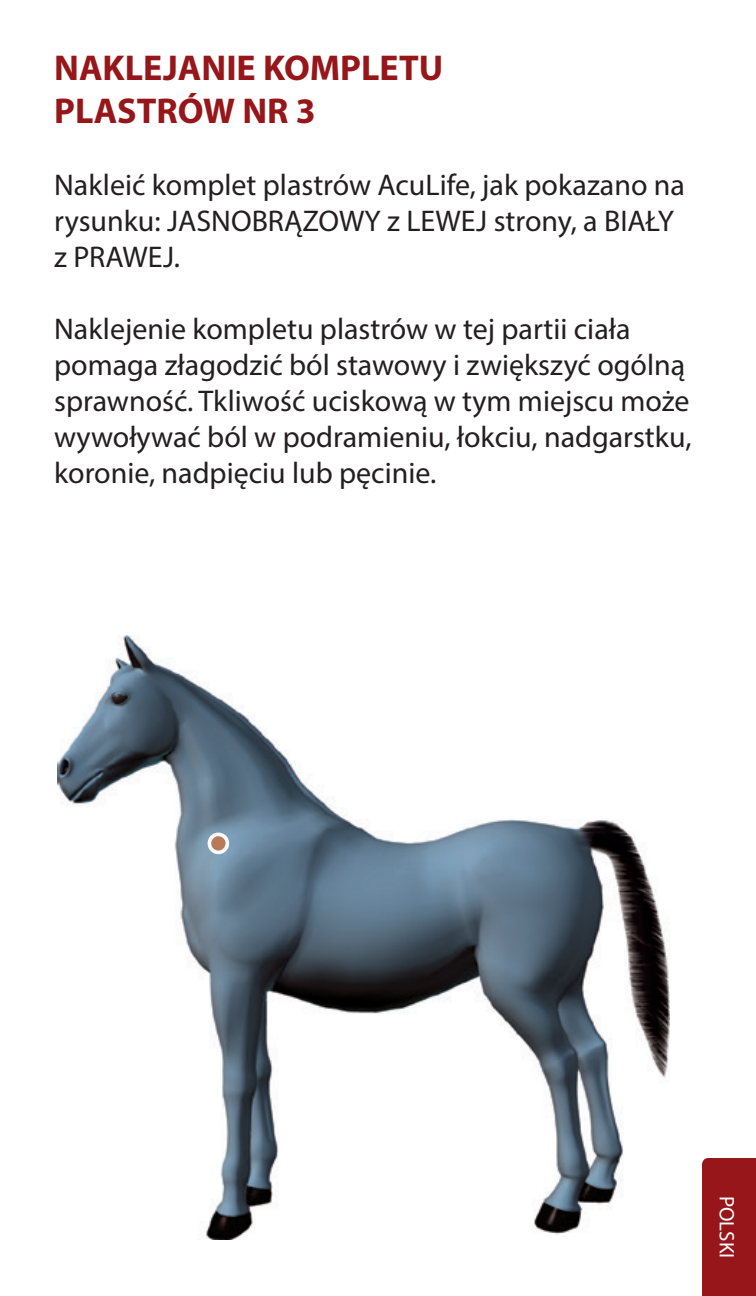
<style>
.page{position:relative;width:756px;height:1296px;background:#fff}
.page>*{position:absolute;margin:0;border:0;box-sizing:border-box;transform-origin:0 0}
.t1{font:700 36px/43.2px "Myriad Pro";color:#961619}
.t2{font:300 30px/36px "Myriad Pro";color:#231f20}
.t3{font:21px "Myriad Pro";color:#fff}
</style>
<div class="page">
<div style="left:702px;top:1158px;width:54px;height:138px;background:#961619"></div>
<img style="left:57px;top:635px;width:612px;height:605px">
<div style="left:208px;top:833px;width:21px;height:21px;background:#f8fafb;border-radius:50%"></div>
<svg style="left:211px;top:836px;width:15px;height:15px"></svg>
<p class="t1" style="left:54px;top:45px;width:391px">NAKLEJANIE KOMPLETU<br>PLASTRÓW NR 3</p>
<p class="t2" style="left:54px;top:166px;width:632px">Nakleić komplet plastrów AcuLife, jak pokazano na rysunku: JASNOBRĄZOWY z LEWEJ strony, a BIAŁY z PRAWEJ.</p>
<p class="t2" style="left:54px;top:310px;width:639px">Naklejenie kompletu plastrów w tej partii ciała pomaga złagodzić ból stawowy i zwiększyć ogólną sprawność. Tkliwość uciskową w tym miejscu może wywoływać ból w podramieniu, łokciu, nadgarstku, koronie, nadpięciu lub pęcinie.</p>
<p class="t3" style="left:740px;top:1196px;width:64px;rotate:90deg">POLSKI</p>
</div>
